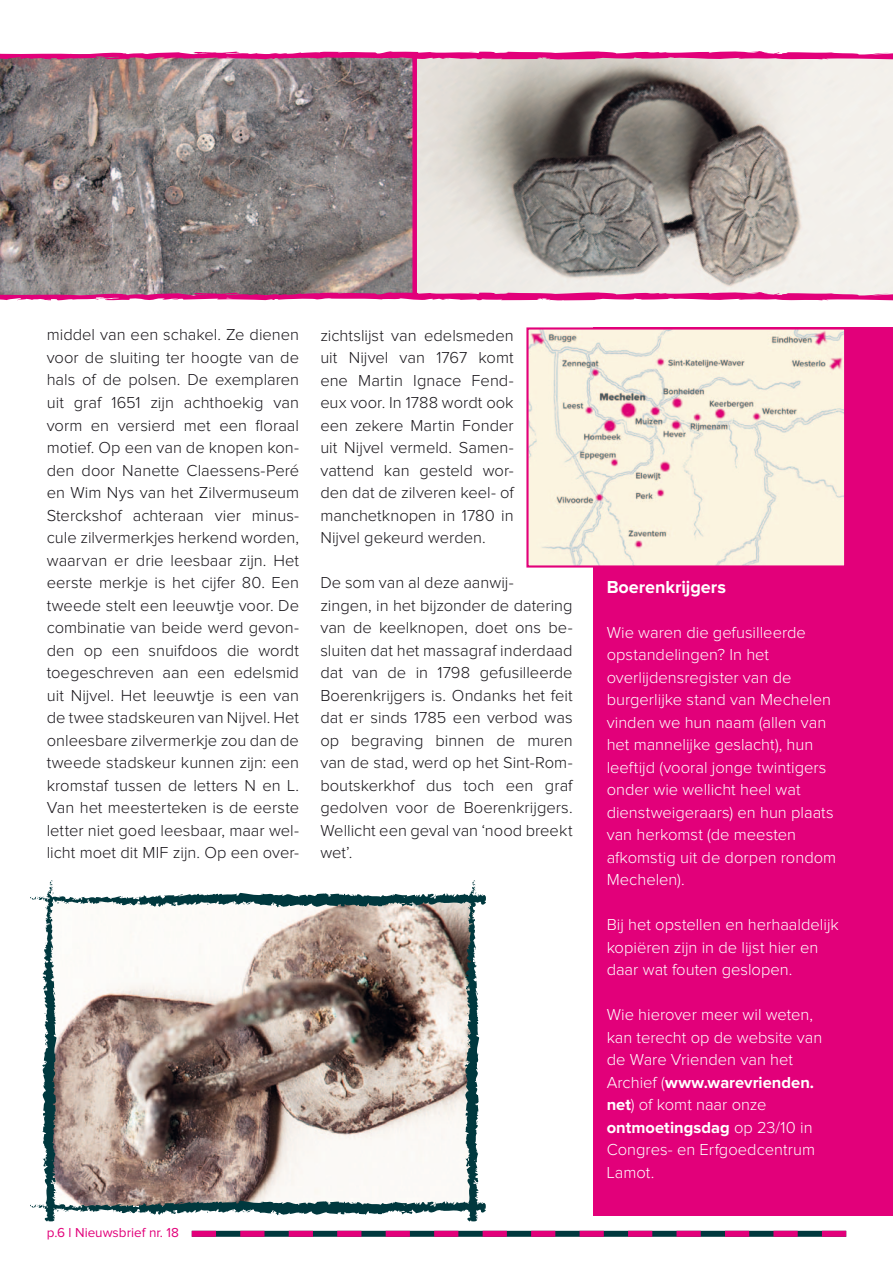
<style>
.page{position:relative;width:893px;height:1263px;background:#fff}
.page>*{position:absolute;margin:0;border:0;box-sizing:border-box;transform-origin:0 0}
.t1{font:700 18px "Proxima Nova";color:#fff}
.t2{font:300 16.5px/22.5px "Proxima Nova";color:#1a171c;text-align:justify}
.t3{font:300 16.5px/22.5px "Proxima Nova";color:#fff}
.t4{font:13.5px "Proxima Nova";color:#e2007a}
.s1{font-weight:700}
</style>
<div class="page">
<svg style="left:192px;top:1231px;width:654px;height:6px;background:#761f5f"></svg>
<div style="left:594px;top:327px;width:299px;height:888px;background:#e2007a"></div>
<img style="left:0;top:60px;width:412px;height:232px">
<img style="left:529px;top:330px;width:314px;height:235px">
<div style="left:526px;top:327px;width:320px;height:241px;border:2px solid #e2007a"></div>
<img style="left:417px;top:60px;width:476px;height:232px">
<svg style="left:0;top:292px;width:893px;height:9px;background:#df4f9c"></svg>
<svg style="left:0;top:51px;width:893px;height:9px;background:#df509c"></svg>
<div style="left:412px;top:54px;width:5px;height:242px;background:#e2007a"></div>
<svg style="left:30px;top:880px;width:456px;height:342px"></svg>
<p class="t2" style="left:47px;top:324px;width:254px">middel van een schakel. Ze dienen voor de sluiting ter hoogte van de hals of de polsen. De exemplaren uit graf 1651 zijn achthoekig van vorm en versierd met een floraal motief. Op een van de knopen kon&shy;den door Nanette Claessens-Peré en Wim Nys van het Zilvermuseum Sterckshof achteraan vier minus&shy;cule zilvermerkjes herkend worden, waarvan er drie leesbaar zijn. Het eerste merkje is het cijfer 80. Een tweede stelt een leeuwtje voor. De combinatie van beide werd gevon&shy;den op een snuifdoos die wordt toegeschreven aan een edelsmid uit Nijvel. Het leeuwtje is een van de twee stadskeuren van Nijvel. Het onleesbare zilvermerkje zou dan de tweede stadskeur kunnen zijn: een kromstaf tussen de letters N en L.<br>Van het meesterteken is de eerste letter niet goed leesbaar, maar wel&shy;licht moet dit MIF zijn. Op een over-</p>
<p class="t2" style="left:320px;top:324px;width:195px">zichtslijst van edelsmeden uit Nijvel van 1767 komt ene Martin Ignace Fend&shy;eux voor. In 1788 wordt ook een zekere Martin Fonder uit Nijvel vermeld. Samen&shy;vattend kan gesteld wor&shy;den dat de zilveren keel- of manchetknopen in 1780 in Nijvel gekeurd werden.</p>
<p class="t2" style="left:320px;top:572px;width:254px;text-align:left">De som van al deze aanwij-<br>zingen, in het bijzonder de datering van de keelknopen, doet ons be&shy;sluiten dat het massagraf inderdaad dat van de in 1798 gefusilleerde<br>Boerenkrijgers is. Ondanks het feit dat er sinds 1785 een verbod was op begraving binnen de muren van de stad, werd op het Sint-Rom&shy;boutskerkhof dus toch een graf gedolven voor de Boerenkrijgers.<br>Wellicht een geval van ‘nood breekt wet’.</p>
<p class="t1" style="left:607px;top:576px;width:121px">Boerenkrijgers</p>
<p class="t3" style="left:607px;top:621px;width:231px">Wie waren die gefusilleerde opstandelingen? In het overlijdensregister van de burgerlijke stand van Mechelen vinden we hun naam (allen van het mannelijke geslacht), hun leeftijd (vooral jonge twintigers onder wie wellicht heel wat dienstweigeraars) en hun plaats van herkomst (de meesten afkomstig uit de dorpen rondom<br>Mechelen).</p>
<p class="t3" style="left:607px;top:914px;width:234px">Bij het opstellen en herhaaldelijk kopiëren zijn in de lijst hier en daar wat fouten geslopen.</p>
<p class="t3" style="left:607px;top:1004px;width:217px">Wie hierover meer wil weten, kan terecht op de website van de Ware Vrienden van het<br>Archief (<span class="s1">www.warevrienden. net</span>) of komt naar onze <span class="s1">ontmoetingsdag</span> op 23/10 in<br>Congres- en Erfgoedcentrum<br>Lamot.</p>
<p class="t4" style="left:47px;top:1225px;width:134px">p.6 l Nieuwsbrief nr. 18</p>
</div>
